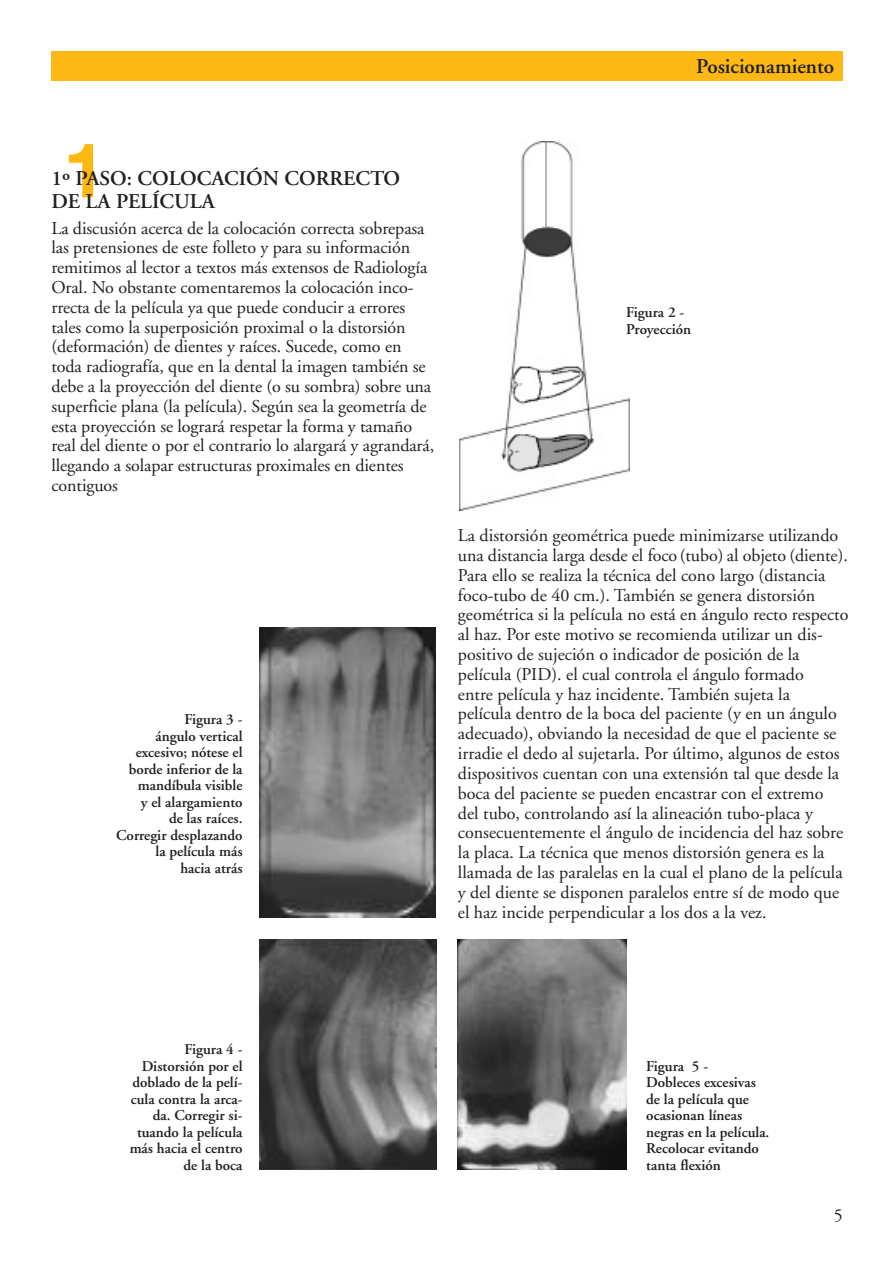
<style>
.page{position:relative;width:893px;height:1262px;background:#fff}
.page>*{position:absolute;margin:0;border:0;box-sizing:border-box;transform-origin:0 0}
.t1{font:700 75.9px "Helvetica Neue";color:#fdb813}
.t2{font:600 21px/23.1px "Adobe Garamond";color:#231f20}
.t3{font:18px/19.8px "Adobe Garamond";color:#231f20}
.t4{font:600 15px/16.5px "Adobe Garamond";color:#231f20}
</style>
<div class="page">
<div style="left:51px;top:51px;width:791px;height:30px;background:#fdb813"></div>
<img style="left:459px;top:142px;width:170px;height:368px">
<img style="left:259px;top:939px;width:177px;height:230px">
<img style="left:458px;top:939px;width:168px;height:230px">
<img style="left:259px;top:627px;width:176px;height:290px">
<p class="t2" style="left:696px;top:56px;width:140px">Posicionamiento</p>
<h1 class="t1" style="left:63px;top:143px;width:44px">1</h1>
<p class="t2" style="left:51px;top:169px;width:350px">1º PASO: COLOCACIÓN CORRECTO<br>DE LA PELÍCULA</p>
<p class="t3" style="left:51px;top:220px;width:384px">La discusión acerca de la colocación correcta sobrepasa las pretensiones de este folleto y para su información remitimos al lector a textos más extensos de Radiología Oral. No obstante comentaremos la colocación inco&shy;rrecta de la película ya que puede conducir a errores tales como la superposición proximal o la distorsión (deformación) de dientes y raíces. Sucede, como en toda radiografía, que en la dental la imagen también se debe a la proyección del diente (o su sombra) sobre una superficie plana (la película). Según sea la geometría de esta proyección se logrará respetar la forma y tamaño real del diente o por el contrario lo alargará y agrandará, llegando a solapar estructuras proximales en dientes contiguos</p>
<p class="t4" style="left:116px;top:712px;width:128px;text-align:right">Figura 3 -<br>ángulo vertical excesivo; nótese el borde inferior de la mandíbula visible<br>y el alargamiento<br>de las raíces.<br>Corregir desplazando la película más<br>hacia atrás</p>
<p class="t4" style="left:626px;top:305px;width:66px">Figura 2 -<br>Proyección</p>
<p class="t3" style="left:458px;top:527px;width:392px">La distorsión geométrica puede minimizarse utilizando una distancia larga desde el foco (tubo) al objeto (diente).<br>Para ello se realiza la técnica del cono largo (distancia foco-tubo de 40 cm.). También se genera distorsión geométrica si la película no está en ángulo recto respecto al haz. Por este motivo se recomienda utilizar un dis&shy;positivo de sujeción o indicador de posición de la película (PID). el cual controla el ángulo formado<br>entre película y haz incidente. También sujeta la<br>película dentro de la boca del paciente (y en un ángulo adecuado), obviando la necesidad de que el paciente se irradie el dedo al sujetarla. Por último, algunos de estos dispositivos cuentan con una extensión tal que desde la boca del paciente se pueden encastrar con el extremo del tubo, controlando así la alineación tubo-placa y consecuentemente el ángulo de incidencia del haz sobre la placa. La técnica que menos distorsión genera es la llamada de las paralelas en la cual el plano de la película y del diente se disponen paralelos entre sí de modo que el haz incide perpendicular a los dos a la vez.</p>
<p class="t4" style="left:130px;top:1042px;width:114px;text-align:right">Figura 4 -<br>Distorsión por el doblado de la pelí&shy;cula contra la arca&shy;da. Corregir si&shy;tuando la película más hacia el centro de la boca</p>
<p class="t4" style="left:646px;top:1059px;width:125px">Figura 5 -<br>Dobleces excesivas de la película que ocasionan líneas negras en la película.<br>Recolocar evitando tanta flexión</p>
<p class="t3" style="left:833px;top:1207px;width:10px">5</p>
</div>
